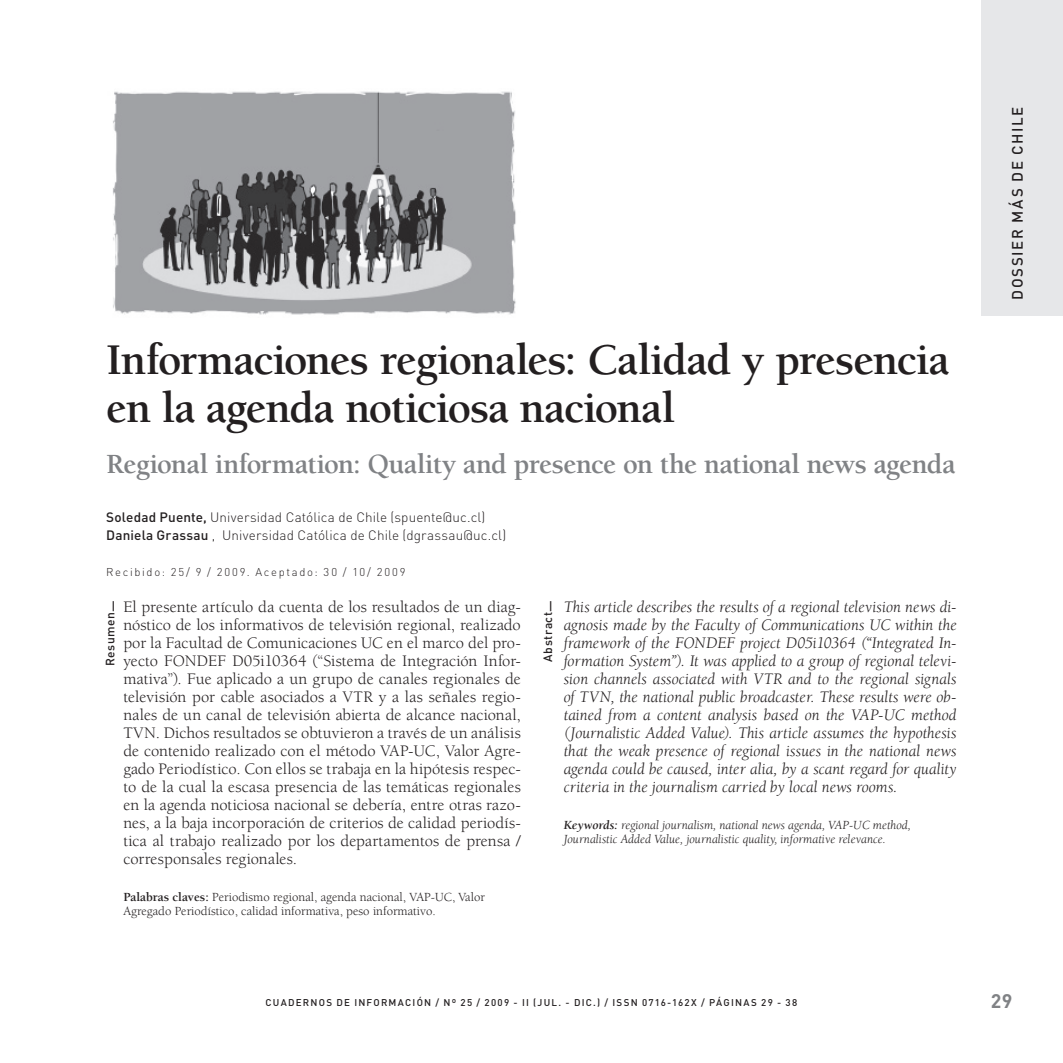
<style>
.page{position:relative;width:1063px;height:1063px;background:#fff}
.page>*{position:absolute;margin:0;border:0;box-sizing:border-box;transform-origin:0 0}
.t1{font:700 45px/48px "Berkeley Std";letter-spacing:-.02em;color:#231f20}
.t2{font:700 28.5px "Berkeley Std";letter-spacing:-.02em;color:#808285}
.t3{font:700 19.5px "DIN";color:#808285}
.t4{font:16.5px/18px "Berkeley Std";letter-spacing:.005em;color:#231f20;text-align:justify}
.t5{font:italic 16.5px/18px "Berkeley Std";color:#231f20;text-align:justify}
.t6{font:500 15px "DIN";letter-spacing:.105em;color:#231f20}
.t7{font:300 13.5px/18px "DIN";letter-spacing:.01em;color:#231f20}
.t8{font:italic 12.75px/14.2px "Berkeley Std";color:#231f20}
.t9{font:12.75px/14.2px "Berkeley Std";color:#231f20}
.t10{font:500 12px "DIN";letter-spacing:.035em;color:#231f20}
.t11{font:300 11.25px "DIN";letter-spacing:.15em;color:#231f20}
.t12{font:500 9.75px "DIN";letter-spacing:.125em;color:#231f20}
.s1{font-weight:500}
.s2{font-weight:700}
</style>
<div class="page">
<img style="left:113px;top:91px;width:403px;height:224px">
<div style="left:981px;top:0;width:82px;height:315px;background:#e6e7e9"></div>
<h1 class="t1" style="left:106px;top:336px;width:845px">Informaciones regionales: Calidad y presencia en la agenda noticiosa nacional</h1>
<h2 class="t2" style="left:106px;top:449px;width:851px">Regional information: Quality and presence on the national news agenda</h2>
<p class="t7" style="left:106px;top:508px;width:401px"><span class="s1">Soledad Puente,</span> Universidad Católica de Chile (spuente@uc.cl)<br><span class="s1">Daniela Grassau</span> , Universidad Católica de Chile (dgrassau@uc.cl)</p>
<p class="t11" style="left:106px;top:565px;width:301px">Recibido: 25/ 9 / 2009. Aceptado: 30 / 10/ 2009</p>
<p class="t5" style="left:564px;top:598px;width:395px">This article describes the results of a regional television news di&shy;agnosis made by the Faculty of Communications UC within the framework of the FONDEF project D05i10364 (“Integrated In&shy;formation System”). It was applied to a group of regional televi&shy;sion channels associated with VTR and to the regional signals of TVN, the national public broadcaster. These results were ob&shy;tained from a content analysis based on the VAP-UC method (Journalistic Added Value). This article assumes the hypothesis that the weak presence of regional issues in the national news agenda could be caused, inter alia, by a scant regard for quality criteria in the journalism carried by local news rooms.</p>
<p class="t8" style="left:564px;top:818px;width:349px"><span class="s2">Keywords:</span> regional journalism, national news agenda, VAP-UC method,<br>Journalistic Added Value, journalistic quality, informative relevance.</p>
<p class="t4" style="left:123px;top:598px;width:399px">El presente artículo da cuenta de los resultados de un diag&shy;nóstico de los informativos de televisión regional, realizado por la Facultad de Comunicaciones UC en el marco del pro&shy;yecto FONDEF D05i10364 (“Sistema de Integración Infor&shy;mativa”). Fue aplicado a un grupo de canales regionales de televisión por cable asociados a VTR y a las señales regio&shy;nales de un canal de televisión abierta de alcance nacional, TVN. Dichos resultados se obtuvieron a través de un análisis de contenido realizado con el método VAP-UC, Valor Agre&shy;gado Periodístico. Con ellos se trabaja en la hipótesis respec&shy;to de la cual la escasa presencia de las temáticas regionales en la agenda noticiosa nacional se debería, entre otras razo&shy;nes, a la baja incorporación de criterios de calidad periodís&shy;tica al trabajo realizado por los departamentos de prensa / corresponsales regionales.</p>
<p class="t9" style="left:123px;top:890px;width:363px"><span class="s2">Palabras claves:</span> Periodismo regional, agenda nacional, VAP-UC, Valor<br>Agregado Periodístico, calidad informativa, peso informativo.</p>
<p class="t10" style="left:103px;top:666px;width:67px;rotate:-90deg">Resumen—</p>
<p class="t10" style="left:540px;top:662px;width:63px;rotate:-90deg">Abstract—</p>
<p class="t12" style="left:266px;top:996px;width:452px">CUADERNOS DE INFORMACIÓN / Nº 25 / 2009 - II (JUL. - DIC.) / ISSN 0716-162x / páginas</p>
<p class="t12" style="left:761px;top:996px;width:38px">29 - 38</p>
<p class="t6" style="left:1008px;top:300px;width:195px;rotate:-90deg">DOSSIER MÁS DE CHILE</p>
<p class="t3" style="left:991px;top:988px;width:23px">29</p>
</div>
